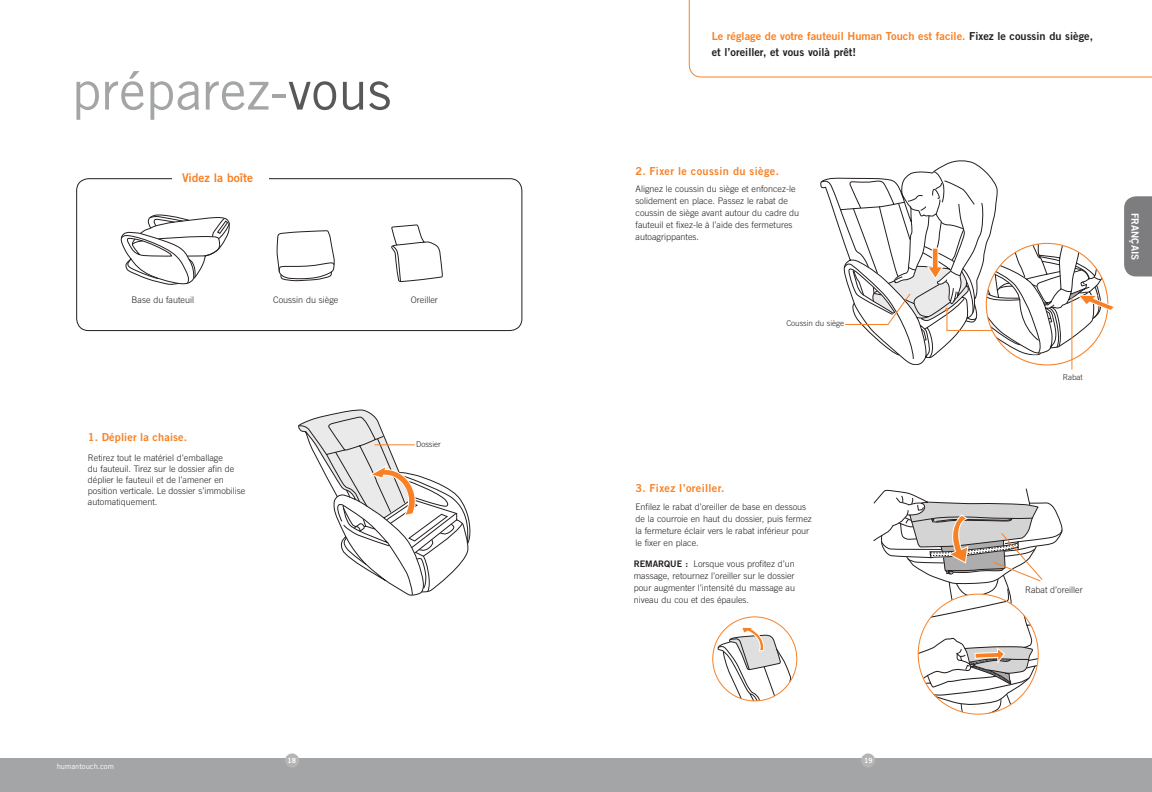
<style>
.page{position:relative;width:1152px;height:792px;background:#fff}
.page>*{position:absolute;margin:0;border:0;box-sizing:border-box;transform-origin:0 0}
.t1{font:53.3px "Trade Gothic LT";color:#a4a5a6}
.t2{font:12px "Trade Gothic LT Bold Two";color:#f88126}
.t3{font:11px/16px "Trade Gothic LT Bold Two";color:#241f1f}
.t4{font:11px "Trade Gothic LT Bold Two";letter-spacing:.03em;color:#f88126}
.t5{font:11px "Trade Gothic LT Bold Two";letter-spacing:.01em;color:#f88126}
.t6{font:10px "Trade Gothic LT Bold Two";color:#fff}
.t7{font:300 9px/12px "Trade Gothic LT";color:#241f1f}
.t8{font:300 8px "Trade Gothic LT";color:#241f1f}
.t9{font:7.6px "Trade Gothic LT";color:#fff}
.t10{font:7px "Trade Gothic LT Bold Two";color:#fff}
.s1{color:#5a5758}
.s2{color:#f88126}
.s3{font-family:"Trade Gothic LT Bold Two";font-weight:400}
</style>
<div class="page">
<div style="left:576px;top:758px;width:576px;height:34px;background:#a4a5a6"></div>
<div style="left:861px;top:753px;width:14px;height:15px;background:#b5b5b6;border-radius:50%"></div>
<div style="left:0;top:758px;width:576px;height:34px;background:#a4a5a6"></div>
<div style="left:285px;top:753px;width:14px;height:15px;background:#b5b5b6;border-radius:50%"></div>
<svg style="left:121px;top:214px;width:109px;height:71px"></svg>
<svg style="left:277px;top:230px;width:58px;height:51px"></svg>
<svg style="left:391px;top:225px;width:52px;height:57px"></svg>
<svg style="left:298px;top:410px;width:173px;height:185px"></svg>
<svg style="left:689px;top:0;width:463px;height:77px"></svg>
<div style="left:76px;top:179px;width:446px;height:152px;border:1px solid #241f1f;border-radius:12px"></div>
<div style="left:172px;top:171px;width:97px;height:21px;background:#fff"></div>
<svg style="left:718px;top:627px;width:79px;height:74px"></svg>
<hr style="left:375px;top:445px;width:40px;height:1px;background:#f88126">
<hr style="left:1072px;top:297px;width:1px;height:73px;background:#f88126">
<svg style="left:820px;top:161px;width:332px;height:204px"></svg>
<svg style="left:873px;top:488px;width:190px;height:226px"></svg>
<h1 class="t1" style="left:72px;top:58px;width:321px">préparez-<span class="s1">vous</span></h1>
<h2 class="t2" style="left:182px;top:170px;width:73px">Videz la boîte</h2>
<p class="t7" style="left:132px;top:293px;width:64px">Base du fauteuil</p>
<p class="t7" style="left:273px;top:293px;width:67px">Coussin du siège</p>
<p class="t7" style="left:411px;top:293px;width:28px">Oreiller</p>
<p class="t5" style="left:88px;top:430px;width:101px">1. Déplier la chaise.</p>
<p class="t7" style="left:88px;top:452px;width:159px;line-height:11px">Retirez tout le matériel d’emballage<br>du fauteuil. Tirez sur le dossier afin de déplier le fauteuil et de l’amener en position verticale. Le dossier s’immobilise automatiquement.</p>
<p class="t9" style="left:57px;top:762px;width:59px">humantouch.com</p>
<p class="t10" style="left:288px;top:756px;width:10px">18</p>
<p class="t8" style="left:416px;top:440px;width:26px">Dossier</p>
<p class="t3" style="left:712px;top:28px;width:383px"><span class="s2">Le réglage de votre fauteuil Human Touch est facile.</span> Fixez le coussin du siège, et l’oreiller, et vous voilà prêt!</p>
<p class="t4" style="left:636px;top:164px;width:145px">2. Fixer le coussin du siège.</p>
<p class="t7" style="left:636px;top:183px;width:165px">Alignez le coussin du siège et enfoncez-le solidement en place. Passez le rabat de coussin de siège avant autour du cadre du fauteuil et fixez-le à l’aide des fermetures autoagrippantes.</p>
<p class="t4" style="left:636px;top:481px;width:90px">3. Fixez l’oreiller.</p>
<p class="t8" style="left:786px;top:319px;width:59px">Coussin du siège</p>
<p class="t7" style="left:636px;top:501px;width:178px">Enfilez le rabat d’oreiller de base en dessous de la courroie en haut du dossier, puis fermez la fermeture éclair vers le rabat inférieur pour le fixer en place.</p>
<p class="t7" style="left:634px;top:558px;width:163px;text-align:justify"><span class="s3">REMARQUE :</span> Lorsque vous profitez d’un massage, retournez l’oreiller sur le dossier pour augmenter l’intensité du massage au niveau du cou et des épaules.</p>
<p class="t8" style="left:1063px;top:372px;width:22px">Rabat</p>
<p class="t6" style="left:1141px;top:213px;width:49px;rotate:90deg">FRANÇAIS</p>
<p class="t7" style="left:1025px;top:584px;width:59px">Rabat d’oreiller</p>
<p class="t10" style="left:864px;top:756px;width:10px">19</p>
</div>
